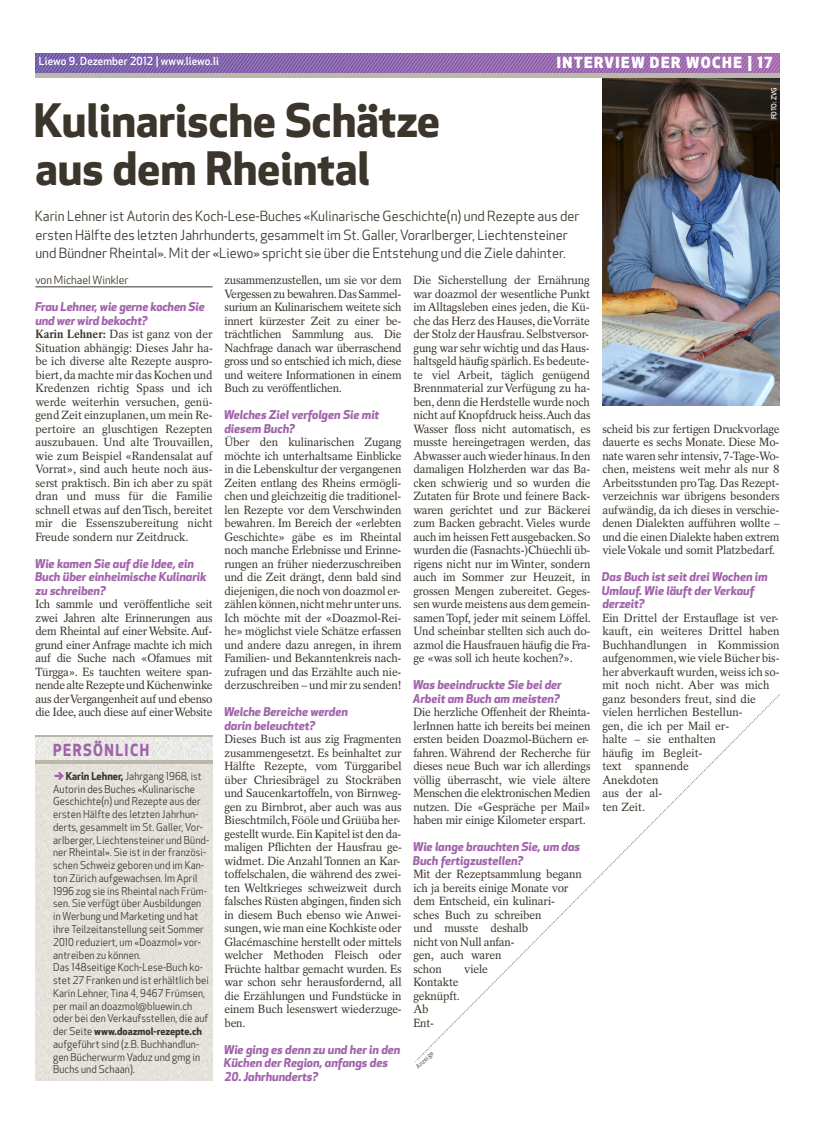
<style>
.page{position:relative;width:815px;height:1134px;background:#fff}
.page>*{position:absolute;margin:0;border:0;box-sizing:border-box;transform-origin:0 0}
.t1{font:700 45px/48.8px "Apex New";color:#3c352c}
.t2{font:700 16.25px "Apex New";letter-spacing:.1em;color:#a163ab;scale:.9 1}
.t3{font:800 15px "Apex New";letter-spacing:.1em;color:#fff}
.t4{font:13.75px/18.8px "Apex New";color:#3c352c}
.t5{font:11.88px/13.5px "Rotation";letter-spacing:-.01em;color:#3c352c}
.t6{font:italic 700 11.88px/13.5px "Apex New";color:#a163ab}
.t7{font:11.25px "Apex New";color:#3c352c}
.t8{font:500 10.88px "Apex New";letter-spacing:.01em;color:#fff}
.t9{font:10.62px/12.8px "Apex New";letter-spacing:.01em;color:#3c352c;scale:.95 1}
.t10{font:700 10px "Apex New";color:#3c352c}
.t11{font:500 6.88px "Apex New";letter-spacing:-.02em;color:#fff}
.t12{font:6.25px "Apex New";color:#3c352c}
.s1{font-weight:700}
.s2{font-family:"FF Dingbitts Arrows One";font-size:15px;color:#a163ab}
.s3{font-weight:400;font-size:10.62px}
</style>
<div class="page">
<svg style="left:35px;top:53px;width:745px;height:21px;background:#926daf"></svg>
<hr style="left:35px;top:74px;width:745px;height:4px;background:#bdb7ab">
<hr style="left:35px;top:287px;width:178px;height:1px;background:#3c352c">
<img style="left:602px;top:78px;width:178px;height:327px">
<div style="left:35px;top:763px;width:178px;height:318px;background:#eae6de"></div>
<div style="left:35px;top:736px;width:178px;height:28px;background:#eaeae7"></div>
<hr style="left:35px;top:736px;width:178px;height:1px;background:#bdb7ab">
<hr style="left:35px;top:760px;width:178px;height:4px;background:#bdb7ab">
<svg style="left:416px;top:695px;width:363px;height:366px"></svg>
<p class="t8" style="left:39px;top:57px;width:181px">Liewo 9. Dezember 2012 | www.liewo.li</p>
<p class="t3" style="left:557px;top:57px;width:217px">INTERVIEW DER WOCHE | 17</p>
<h1 class="t1" style="left:34px;top:101px;width:408px">Kulinarische Schätze aus dem Rheintal</h1>
<p class="t4" style="left:35px;top:208px;width:546px">Karin Lehner ist Autorin des Koch-Lese-Buches «Kulinarische Geschichte(n) und Rezepte aus der ersten Hälfte des letzten Jahrhunderts, gesammelt im St. Galler,Vorarlberger, Liechtensteiner und Bündner Rheintal». Mit der «Liewo» spricht sie über die Entstehung und die Ziele dahinter.</p>
<p class="t7" style="left:35px;top:276px;width:95px">von MichaelWinkler</p>
<p class="t6" style="left:35px;top:301px;width:171px">Frau Lehner, wie gerne kochen Sie und wer wird bekocht?</p>
<p class="t5" style="left:35px;top:328px;width:179px;text-align:justify"><span class="s1">Karin Lehner:</span> Das ist ganz von der Situation abhängig: Dieses Jahr ha&shy;be ich diverse alte Rezepte auspro&shy;biert,da machte mir das Kochen und Kredenzen richtig Spass und ich werde weiterhin versuchen, genü&shy;gend Zeit einzuplanen, um mein Re&shy;pertoire an gluschtigen Rezepten auszubauen. Und alte Trouvaillen, wie zum Beispiel «Randensalat auf Vorrat», sind auch heute noch äus&shy;serst praktisch. Bin ich aber zu spät dran und muss für die Familie schnell etwas auf denTisch, bereitet mir die Essenszubereitung nicht Freude sondern nur Zeitdruck.</p>
<p class="t6" style="left:35px;top:558px;width:173px">Wie kamen Sie auf die Idee, ein<br>Buch über einheimische Kulinarik zu schreiben?</p>
<p class="t5" style="left:35px;top:598px;width:179px;text-align:justify">Ich sammle und veröffentliche seit zwei Jahren alte Erinnerungen aus dem Rheintal auf einerWebsite.Auf&shy;grund einerAnfrage machte ich mich auf die Suche nach «Ofamues mit Türgga». Es tauchten weitere span&shy;nendealteRezepteundKüchenwinke aus derVergangenheit auf und ebenso die Idee, auch diese auf einerWebsite</p>
<h2 class="t2" style="left:53px;top:744px;width:108px">PERSÖNLICH</h2>
<p class="t9" style="left:53px;top:771px;width:166px"><span class="s2">D</span><span class="s1">Karin Lehner,</span> Jahrgang 1968, ist Autorin des Buches «Kulinarische Geschichte(n) und Rezepte aus der ersten Hälfte des letzten Jahrhun&shy;derts, gesammelt im St. Galler, Vor&shy;arlberger, Liechtensteiner und Bünd&shy;ner Rheintal». Sie ist in der französi&shy;schen Schweiz geboren und im Kan&shy;ton Zürich aufgewachsen. Im April 1996 zog sie ins Rheintal nach Früm&shy;sen. Sie verfügt über Ausbildungen in Werbung und Marketing und hat ihre Teilzeitanstellung seit Sommer 2010 reduziert, um «Doazmol» vor&shy;antreiben zu können.<br>Das 148seitige Koch-Lese-Buch ko&shy;stet 27 Franken und ist erhältlich bei Karin Lehner, Tina 4, 9467 Frümsen, per mail an doazmol@bluewin.ch oder bei den Verkaufsstellen, die auf</p>
<p class="t10" style="left:53px;top:1027px;width:150px"><span class="s3">der Seite</span> www.doazmol-rezepte.ch</p>
<p class="t9" style="left:53px;top:1039px;width:156px;text-align:justify">aufgeführt sind (z.B. Buchhandlun&shy;gen Bücherwurm Vaduz und gmg in Buchs und Schaan).</p>
<p class="t5" style="left:224px;top:274px;width:179px;text-align:justify">zusammenzustellen, um sie vor dem Vergessen zu bewahren.Das Sammel&shy;surium an Kulinarischem weitete sich innert kürzester Zeit zu einer be&shy;trächtlichen Sammlung aus. Die Nachfrage danach war überraschend gross und so entschied ich mich, diese und weitere Informationen in einem Buch zu veröffentlichen.</p>
<p class="t6" style="left:224px;top:409px;width:157px">Welches Ziel verfolgen Sie mit diesem Buch?</p>
<p class="t5" style="left:224px;top:436px;width:179px">Über den kulinarischen Zugang möchte ich unterhaltsame Einblicke in die Lebenskultur der vergangenen Zeiten entlang des Rheins ermögli&shy;chen und gleichzeitig die traditionel&shy;len Rezepte vor dem Verschwinden bewahren. Im Bereich der «erlebten Geschichte» gäbe es im Rheintal noch manche Erlebnisse und Erinne&shy;rungen an früher niederzuschreiben und die Zeit drängt, denn bald sind diejenigen,die noch von doazmol er&shy;zählen können,nicht mehr unter uns.<br>Ich möchte mit der «Doazmol-Rei&shy;he» möglichst viele Schätze erfassen und andere dazu anregen, in ihrem Familien- und Bekanntenkreis nach&shy;zufragen und das Erzählte auch nie&shy;derzuschreiben – und mir zu senden!</p>
<p class="t6" style="left:224px;top:706px;width:126px">Welche Bereiche werden darin beleuchtet?</p>
<p class="t5" style="left:224px;top:733px;width:179px">Dieses Buch ist aus zig Fragmenten zusammengesetzt. Es beinhaltet zur Hälfte Rezepte, vom Türggaribel über Chriesibrägel zu Stockräben und Saucenkartoffeln, von Birnweg&shy;gen zu Birnbrot, aber auch was aus Bieschtmilch,Fööle und Grüüba her&shy;gestellt wurde.Ein Kapitel ist den da&shy;maligen Pflichten der Hausfrau ge&shy;widmet. Die Anzahl Tonnen an Kar&shy;toffelschalen, die während des zwei&shy;ten Weltkrieges schweizweit durch falsches Rüsten abgingen, finden sich in diesem Buch ebenso wie Anwei&shy;sungen,wie man eine Kochkiste oder Glacémaschine herstellt oder mittels welcher Methoden Fleisch oder Früchte haltbar gemacht wurden. Es war schon sehr herausfordernd, all die Erzählungen und Fundstücke in einem Buch lesenswert wiederzuge&shy;ben.</p>
<p class="t6" style="left:224px;top:1044px;width:178px">Wie ging es denn zu und her in den<br>Küchen der Region, anfangs des</p>
<p class="t6" style="left:224px;top:1071px;width:95px">20. Jahrhunderts?</p>
<p class="t5" style="left:413px;top:274px;width:179px">Die Sicherstellung der Ernährung war doazmol der wesentliche Punkt im Alltagsleben eines jeden, die Kü&shy;che das Herz des Hauses, dieVorräte der Stolz der Hausfrau.Selbstversor&shy;gung war sehr wichtig und das Haus&shy;haltsgeld häufig spärlich.Es bedeute&shy;te viel Arbeit, täglich genügend Brennmaterial zurVerfügung zu ha&shy;ben, denn die Herdstelle wurde noch nicht auf Knopfdruck heiss.Auch das Wasser floss nicht automatisch, es musste hereingetragen werden, das Abwasser auch wieder hinaus.In den damaligen Holzherden war das Ba&shy;cken schwierig und so wurden die Zutaten für Brote und feinere Back&shy;waren gerichtet und zur Bäckerei zum Backen gebracht. Vieles wurde auch im heissen Fett ausgebacken.So wurden die (Fasnachts-)Chüechli üb&shy;rigens nicht nur im Winter, sondern auch im Sommer zur Heuzeit, in grossen Mengen zubereitet. Geges&shy;sen wurde meistens aus dem gemein&shy;samenTopf, jeder mit seinem Löffel.<br>Und scheinbar stellten sich auch do&shy;azmol die Hausfrauen häufig die Fra&shy;ge «was soll ich heute kochen?».</p>
<p class="t6" style="left:413px;top:679px;width:150px">Was beeindruckte Sie bei der<br>Arbeit am Buch am meisten?</p>
<p class="t5" style="left:413px;top:706px;width:179px">Die herzliche Offenheit der Rheinta&shy;lerInnen hatte ich bereits bei meinen ersten beiden Doazmol-Büchern er&shy;fahren. Während der Recherche für dieses neue Buch war ich allerdings völlig überrascht, wie viele ältere Menschen die elektronischen Medien nutzen. Die «Gespräche per Mail» haben mir einige Kilometer erspart.</p>
<p class="t6" style="left:413px;top:841px;width:169px">Wie lange brauchten Sie, um das<br>Buch fertigzustellen?</p>
<p class="t5" style="left:413px;top:868px;width:170px">Mit der Rezeptsammlung begann ich ja bereits einige Monate vor dem Entscheid, ein kulinari&shy;sches Buch zu schreiben<br>und musste deshalb<br>nicht von Null anfan-<br>gen, auch waren<br>schon</p>
<p class="t5" style="left:464px;top:963px;width:25px">viele</p>
<p class="t5" style="left:413px;top:976px;width:48px">Kontakte geknüpft.<br>Ab<br>Ent-</p>
<p class="t12" style="left:415px;top:1065px;width:23px;rotate:-44deg">Anzeige</p>
<p class="t11" style="left:771px;top:119px;width:34px;rotate:-90deg">FOTO: ZVG</p>
<p class="t5" style="left:602px;top:423px;width:179px;text-align:justify">scheid bis zur fertigen Druckvorlage dauerte es sechs Monate. Diese Mo&shy;nate waren sehr intensiv, 7-Tage-Wo&shy;chen, meistens weit mehr als nur 8<br>Arbeitsstunden proTag. Das Rezept&shy;verzeichnis war übrigens besonders aufwändig, da ich dieses in verschie&shy;denen Dialekten aufführen wollte – und die einen Dialekte haben extrem vieleVokale und somit Platzbedarf.</p>
<p class="t6" style="left:602px;top:571px;width:167px">Das Buch ist seit drei Wochen im<br>Umlauf. Wie läuft der Verkauf derzeit?</p>
<p class="t5" style="left:602px;top:612px;width:179px">Ein Drittel der Erstauflage ist ver&shy;kauft, ein weiteres Drittel haben<br>Buchhandlungen in Kommission aufgenommen,wie viele Bücher bis&shy;her abverkauft wurden,weiss ich so&shy;mit noch nicht. Aber was mich ganz besonders freut, sind die vielen herrlichen Bestellun-<br>gen, die ich per Mail er-<br>halte – sie enthalten<br>häufig im Begleit-<br>text spannende<br>Anekdoten<br>aus der al-<br>ten Zeit.</p>
</div>
